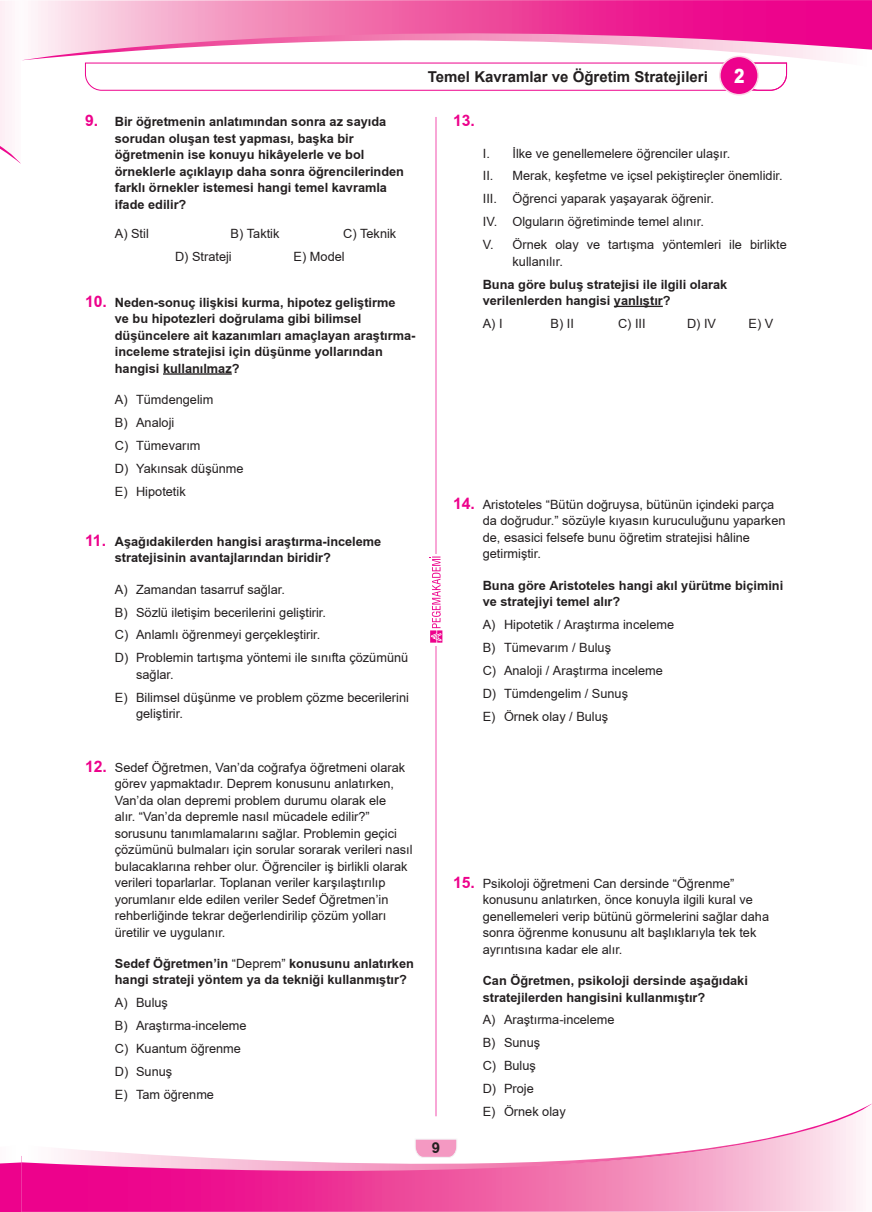
<style>
.page{position:relative;width:872px;height:1212px;background:#fff}
.page>*{position:absolute;margin:0;border:0;box-sizing:border-box;transform-origin:0 0}
.t1{font:900 19.5px "Arial";color:#fff;scale:.8 1}
.t2{font:700 15.75px "TR Arial";color:#ed028c}
.t3{font:700 15px "Arial";color:#231f20}
.t4{font:700 15px "TR Arial";color:#231f20}
.t5{font:12.75px/22.8px "TR Arial";color:#231f20}
.t6{font:700 12.75px/16.5px "TR Arial";color:#231f20}
.s1{font-size:15.75px;color:#ed028c}
.s2{font-weight:700;font-size:15.75px;color:#ed028c}
.s3{font-weight:400}
</style>
<div class="page">
<svg style="left:85px;top:67px;width:702px;height:24px"></svg>
<div style="left:720px;top:56px;width:38px;height:39px;background:#ed028c;border-radius:50%"></div>
<div style="left:719px;top:56px;width:40px;height:39px;border:2px solid #fad5e5;border-radius:50%"></div>
<hr style="left:435px;top:117px;width:1px;height:999px;background:#ed028c">
<svg style="left:31px;top:0;width:841px;height:7px;background:#f15fac"></svg>
<svg style="left:22px;top:7px;width:850px;height:60px"></svg>
<svg style="left:21px;top:1208px;width:842px;height:4px;background:#f163ae"></svg>
<svg style="left:21px;top:1103px;width:851px;height:105px"></svg>
<svg style="left:432px;top:554px;width:11px;height:91px"></svg>
<svg style="left:429px;top:557px;width:13px;height:86px"></svg>
<svg style="left:0;top:1162px;width:21px;height:50px"></svg>
<div style="left:0;top:1px;width:21px;height:163px;background:#fdf4f8"></div>
<hr style="left:163px;top:373px;width:69px;height:2px;background:#231f20">
<hr style="left:614px;top:306px;width:49px;height:1px;background:#231f20">
<p class="t6" style="left:115px;top:114px;width:291px;text-indent:-30px"><span class="s1">9.</span> Bir öğretmenin anlatımından sonra az sayıda sorudan oluşan test yapması, başka bir öğretmenin ise konuyu hikâyelerle ve bol örneklerle açıklayıp daha sonra öğrencilerinden farklı örnekler istemesi hangi temel kavramla ifade edilir?</p>
<p class="t5" style="left:115px;top:222px;width:36px">A) Stil</p>
<p class="t5" style="left:231px;top:222px;width:50px">B) Taktik</p>
<p class="t5" style="left:343px;top:222px;width:55px">C) Teknik</p>
<p class="t5" style="left:175px;top:245px;width:58px">D) Strateji</p>
<p class="t5" style="left:294px;top:245px;width:53px">E) Model</p>
<p class="t6" style="left:115px;top:294px;width:302px;text-indent:-30px"><span class="s1">10.</span> Neden-sonuç ilişkisi kurma, hipotez geliştirme<br>ve bu hipotezleri doğrulama gibi bilimsel düşüncelere ait kazanımları amaçlayan araştırma&shy;inceleme stratejisi için düşünme yollarından hangisi kullanılmaz?</p>
<p class="t5" style="left:115px;top:388px;width:130px">A) Tümdengelim<br>B) Analoji<br>C) Tümevarım<br>D) Yakınsak düşünme<br>E) Hipotetik</p>
<p class="t6" style="left:115px;top:533px;width:268px;text-indent:-30px"><span class="s1">11.</span> Aşağıdakilerden hangisi araştırma-inceleme stratejisinin avantajlarından biridir?</p>
<p class="t5" style="left:115px;top:578px;width:295px">A) Zamandan tasarruf sağlar.<br>B) Sözlü iletişim becerilerini geliştirir.<br>C) Anlamlı öğrenmeyi gerçekleştirir.<br>D) Problemin tartışma yöntemi ile sınıfta çözümünü</p>
<p class="t5" style="left:115px;top:663px;width:296px;text-indent:21px">sağlar.<br>E) Bilimsel düşünme ve problem çözme becerilerini</p>
<p class="t5" style="left:136px;top:702px;width:48px">geliştirir.</p>
<p class="t5" style="left:115px;top:759px;width:299px;line-height:16.5px;text-indent:-30px"><span class="s2">12.</span> Sedef Öğretmen, Van’da coğrafya öğretmeni olarak görev yapmaktadır. Deprem konusunu anlatırken, Van’da olan depremi problem durumu olarak ele<br>alır. “Van’da depremle nasıl mücadele edilir?” sorusunu tanımlamalarını sağlar. Problemin geçici çözümünü bulmaları için sorular sorarak verileri nasıl bulacaklarına rehber olur. Öğrenciler iş birlikli olarak verileri toparlarlar. Toplanan veriler karşılaştırılıp yorumlanır elde edilen veriler Sedef Öğretmen’in rehberliğinde tekrar değerlendirilip çözüm yolları üretilir ve uygulanır.</p>
<p class="t6" style="left:115px;top:955px;width:300px">Sedef Öğretmen’in <span class="s3">“Deprem”</span> konusunu anlatırken hangi strateji yöntem ya da tekniği kullanmıştır?</p>
<p class="t5" style="left:115px;top:991px;width:133px">A) Buluş<br>B) Araştırma-inceleme<br>C) Kuantum öğrenme<br>D) Sunuş<br>E) Tam öğrenme</p>
<p class="t3" style="left:428px;top:67px;width:281px">Temel Kavramlar ve Öğretim Stratejileri</p>
<h1 class="t1" style="left:734px;top:62px;width:15px">2</h1>
<p class="t2" style="left:453px;top:110px;width:23px">13.</p>
<p class="t5" style="left:483px;top:142px;width:306px">I. İlke ve genellemelere öğrenciler ulaşır.<br>II. Merak, keşfetme ve içsel pekiştireçler önemlidir.<br>III. Öğrenci yaparak yaşayarak öğrenir.<br>IV. Olguların öğretiminde temel alınır.<br>V. Örnek olay ve tartışma yöntemleri ile birlikte</p>
<p class="t5" style="left:512px;top:250px;width:52px">kullanılır.</p>
<p class="t6" style="left:483px;top:276px;width:246px">Buna göre buluş stratejisi ile ilgili olarak verilenlerden hangisi yanlıştır?</p>
<p class="t5" style="left:483px;top:312px;width:21px">A) I</p>
<p class="t5" style="left:550px;top:312px;width:25px">B) II</p>
<p class="t5" style="left:618px;top:312px;width:29px">C) III</p>
<p class="t5" style="left:687px;top:312px;width:31px">D) IV</p>
<p class="t5" style="left:748px;top:312px;width:26px">E) V</p>
<p class="t5" style="left:483px;top:496px;width:304px;line-height:16.5px;text-indent:-30px"><span class="s2">14.</span> Aristoteles “Bütün doğruysa, bütünün içindeki parça da doğrudur.” sözüyle kıyasın kuruculuğunu yaparken de, esasici felsefe bunu öğretim stratejisi hâline getirmiştir.</p>
<p class="t6" style="left:483px;top:577px;width:302px">Buna göre Aristoteles hangi akıl yürütme biçimini ve stratejiyi temel alır?</p>
<p class="t5" style="left:483px;top:613px;width:193px">A) Hipotetik / Araştırma inceleme<br>B) Tümevarım / Buluş<br>C) Analoji / Araştırma inceleme<br>D) Tümdengelim / Sunuş<br>E) Örnek olay / Buluş</p>
<p class="t4" style="left:432px;top:1137px;width:10px">9</p>
<p class="t5" style="left:483px;top:875px;width:288px;line-height:16.5px;text-indent:-30px"><span class="s2">15.</span> Psikoloji öğretmeni Can dersinde “Öğrenme” konusunu anlatırken, önce konuyla ilgili kural ve genellemeleri verip bütünü görmelerini sağlar daha sonra öğrenme konusunu alt başlıklarıyla tek tek ayrıntısına kadar ele alır.</p>
<p class="t6" style="left:483px;top:972px;width:267px">Can Öğretmen, psikoloji dersinde aşağıdaki stratejilerden hangisini kullanmıştır?</p>
<p class="t5" style="left:483px;top:1008px;width:133px">A) Araştırma-inceleme<br>B) Sunuş<br>C) Buluş<br>D) Proje<br>E) Örnek olay</p>
</div>
